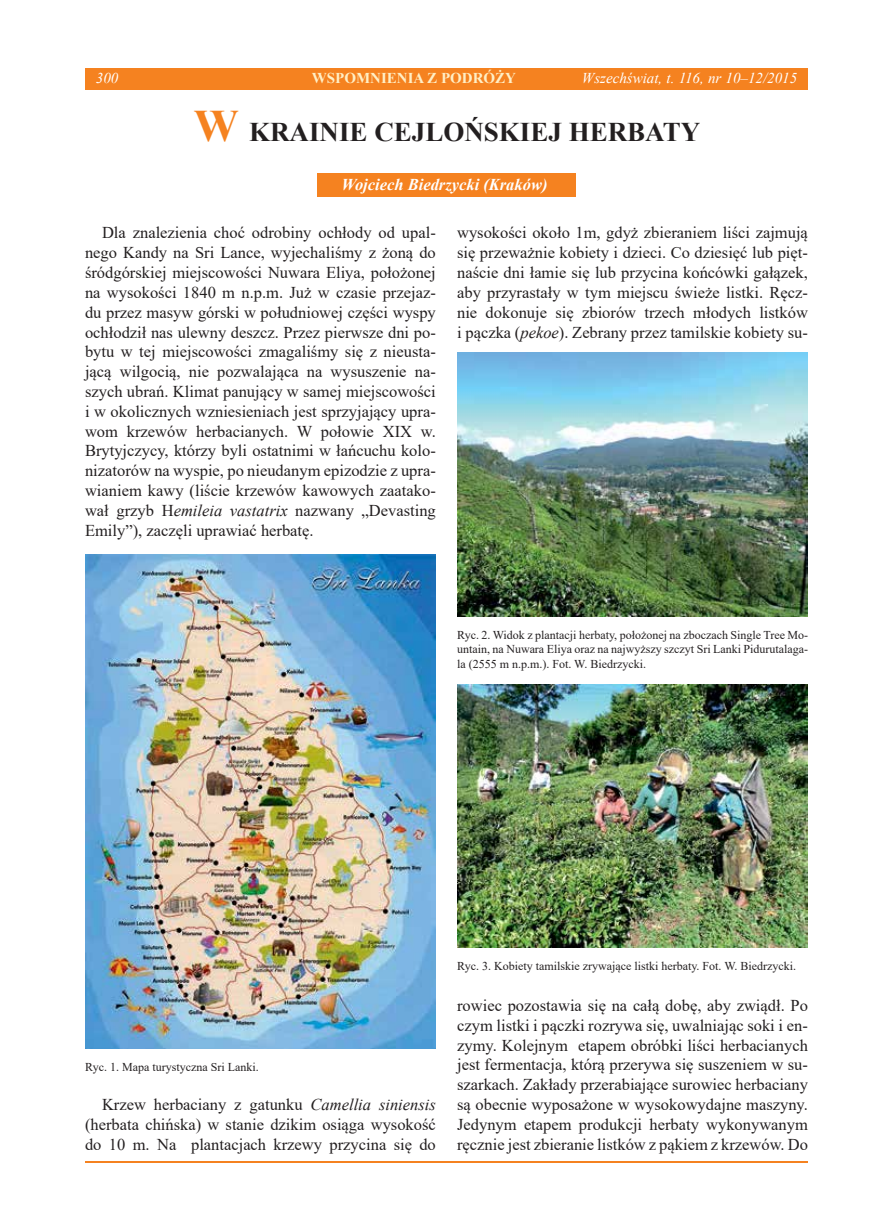
<style>
.page{position:relative;width:893px;height:1225px;background:#fff}
.page>*{position:absolute;margin:0;border:0;box-sizing:border-box;transform-origin:0 0}
.t1{font:700 27px "Times New Roman";color:#231f20}
.t2{font:16.5px/19.8px "Times New Roman";color:#231f20;text-align:justify}
.t3{font:italic 700 16.5px "Times New Roman";color:#fff}
.t4{font:italic 15px "Times New Roman";color:#fff}
.t5{font:700 15px "Times New Roman";color:#ffefc6}
.t6{font:12px/14.4px "Times New Roman";color:#231f20;text-align:justify}
.s1{font-style:normal}
.s2{font-size:45px;color:#f58220}
.s3{font-style:italic}
</style>
<div class="page">
<hr style="left:85px;top:1161px;width:723px;height:1px;background:#f58220">
<div style="left:317px;top:173px;width:258px;height:23px;background:#f58220"></div>
<img style="left:457px;top:353px;width:351px;height:263px">
<img style="left:85px;top:555px;width:351px;height:493px">
<img style="left:457px;top:684px;width:351px;height:263px">
<div style="left:85px;top:68px;width:723px;height:21px;background:#f58220"></div>
<p class="t4" style="left:96px;top:68px;width:24px">300</p>
<p class="t5" style="left:312px;top:67px;width:206px">WSPOMNIENIA Z PODRÓŻY</p>
<p class="t4" style="left:582px;top:68px;width:217px">Wszechświat, t. 116, nr 10<span class="s1">–</span>12/2015</p>
<h1 class="t1" style="left:194px;top:113px;width:508px"><span class="s2">W</span> KRAINIE CEJLOŃSKIEJ HERBATY</h1>
<p class="t3" style="left:342px;top:173px;width:207px">Wojciech Biedrzycki (Kraków)</p>
<p class="t2" style="left:85px;top:222px;width:352px;text-indent:17px">Dla znalezienia choć odrobiny ochłody od upal&shy;nego Kandy na Sri Lance, wyjechaliśmy z żoną do śródgórskiej miejscowości Nuwara Eliya, położonej na wysokości 1840 m n.p.m. Już w czasie przejaz&shy;du przez masyw górski w południowej części wyspy ochłodził nas ulewny deszcz. Przez pierwsze dni po&shy;bytu w tej miejscowości zmagaliśmy się z nieusta&shy;jącą wilgocią, nie pozwalająca na wysuszenie na&shy;szych ubrań. Klimat panujący w samej miejscowości i w okolicznych wzniesieniach jest sprzyjający upra&shy;wom krzewów herbacianych. W połowie XIX w.<br>Brytyjczycy, którzy byli ostatnimi w łańcuchu kolo&shy;nizatorów na wyspie, po nieudanym epizodzie z upra&shy;wianiem kawy (liście krzewów kawowych zaatako&shy;wał grzyb H<span class="s3">emileia vastatrix</span> nazwany „Devasting Emily”), zaczęli uprawiać herbatę.</p>
<p class="t2" style="left:457px;top:222px;width:352px">wysokości około 1m, gdyż zbieraniem liści zajmują się przeważnie kobiety i dzieci. Co dziesięć lub pięt&shy;naście dni łamie się lub przycina końcówki gałązek, aby przyrastały w tym miejscu świeże listki. Ręcz&shy;nie dokonuje się zbiorów trzech młodych listków i pączka (<span class="s3">pekoe</span>). Zebrany przez tamilskie kobiety su-</p>
<p class="t6" style="left:457px;top:627px;width:352px">Ryc. 2. Widok z plantacji herbaty, położonej na zboczach Single Tree Mo&shy;untain, na Nuwara Eliya oraz na najwyższy szczyt Sri Lanki Pidurutalaga&shy;la (2555 m n.p.m.). Fot. W. Biedrzycki.</p>
<p class="t6" style="left:85px;top:1059px;width:175px">Ryc. 1. Mapa turystyczna Sri Lanki.</p>
<p class="t2" style="left:85px;top:1094px;width:352px;text-indent:17px">Krzew herbaciany z gatunku <span class="s3">Camellia siniensis </span>(herbata chińska) w stanie dzikim osiąga wysokość do 10 m. Na plantacjach krzewy przycina się do</p>
<p class="t6" style="left:457px;top:959px;width:341px">Ryc. 3. Kobiety tamilskie zrywające listki herbaty. Fot. W. Biedrzycki.</p>
<p class="t2" style="left:457px;top:995px;width:352px">rowiec pozostawia się na całą dobę, aby zwiądł. Po czym listki i pączki rozrywa się, uwalniając soki i en&shy;zymy. Kolejnym etapem obróbki liści herbacianych jest fermentacja, którą przerywa się suszeniem w su&shy;szarkach. Zakłady przerabiające surowiec herbaciany są obecnie wyposażone w wysokowydajne maszyny.<br>Jedynym etapem produkcji herbaty wykonywanym ręcznie jest zbieranie listków z pąkiem z krzewów. Do</p>
</div>
